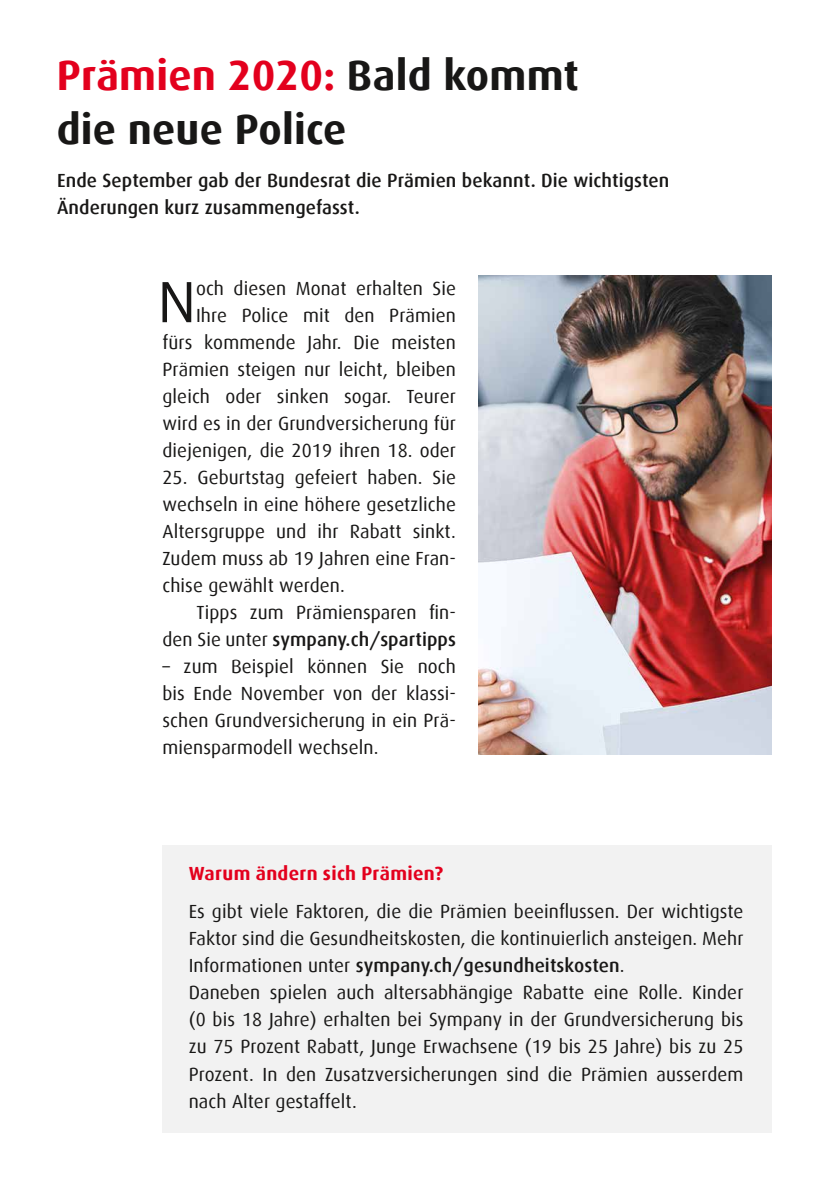
<style>
.page{position:relative;width:840px;height:1191px;background:#fff}
.page>*{position:absolute;margin:0;border:0;box-sizing:border-box;transform-origin:0 0}
.t1{font:58.2px "Dax";color:#181716}
.t2{font:700 42px/54px "Dax";letter-spacing:.005em;color:#181716}
.t3{font:19px/27px "Dax";letter-spacing:.005em;color:#181716;text-align:right}
.t4{font:500 19px/27px "Dax";letter-spacing:.005em;color:#181716}
.t5{font:700 19px "Dax";letter-spacing:.015em;color:#e3001d}
.s1{color:#e3001d}
.s2{font-weight:500}
</style>
<div class="page">
<div style="left:162px;top:845px;width:609px;height:287px;background:#f2f2f2"></div>
<img style="left:478px;top:275px;width:293px;height:479px">
<h2 class="t2" style="left:57px;top:48px;width:523px"><span class="s1">Prämien 2020:</span> Bald kommt die neue Police</h2>
<p class="t4" style="left:57px;top:167px;width:613px">Ende September gab der Bundesrat die Prämien bekannt. Die wichtigsten<br>Änderungen kurz zusammengefasst.</p>
<p class="t3" style="left:162px;top:275px;width:295px">och diesen Monat erhalten Sie<br>Ihre Police mit den Prämien fürs kommende Jahr. Die meisten<br>Prämien steigen nur leicht, bleiben gleich oder sinken sogar. Teurer wird es in der Grundversicherung für diejenigen, die 2019 ihren 18. oder</p>
<p class="t3" style="left:162px;top:464px;width:295px;text-align:justify">25. Geburtstag gefeiert haben. Sie wechseln in eine höhere gesetzliche Altersgruppe und ihr Rabatt sinkt.<br>Zudem muss ab 19 Jahren eine Fran&shy;chise gewählt werden.</p>
<p class="t3" style="left:162px;top:599px;width:295px">Tipps zum Prämiensparen fin&shy;den Sie unter <span class="s2">sympany.ch/spartipps</span></p>
<p class="t3" style="left:162px;top:653px;width:295px;text-align:justify">– zum Beispiel können Sie noch bis Ende November von der klassi&shy;schen Grundversicherung in ein Prä&shy;miensparmodell wechseln.</p>
<h1 class="t1" style="left:158px;top:270px;width:39px">N</h1>
<p class="t5" style="left:189px;top:862px;width:255px">Warum ändern sich Prämien?</p>
<p class="t3" style="left:189px;top:898px;width:556px;text-align:left">Es gibt viele Faktoren, die die Prämien beeinflussen. Der wichtigste Faktor sind die Gesundheitskosten, die kontinuierlich ansteigen. Mehr Informationen unter <span class="s2">sympany.ch/gesundheitskosten</span>.<br>Daneben spielen auch altersabhängige Rabatte eine Rolle. Kinder (0 bis 18 Jahre) erhalten bei Sympany in der Grundversicherung bis zu 75 Prozent Rabatt, Junge Erwachsene (19 bis 25 Jahre) bis zu 25<br>Prozent. In den Zusatzversicherungen sind die Prämien ausserdem nach Alter gestaffelt.</p>
</div>
